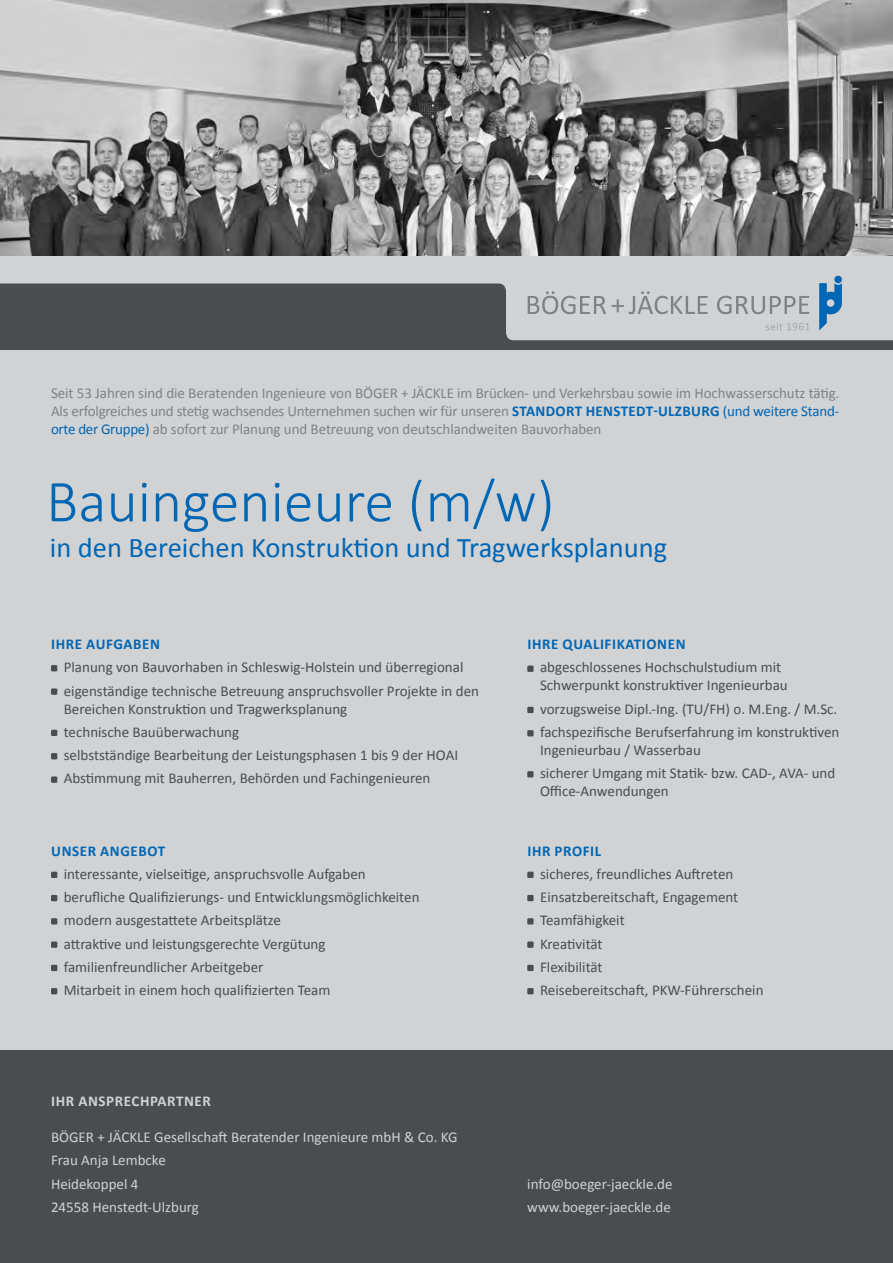
<style>
.page{position:relative;width:893px;height:1263px;background:#fff}
.page>*{position:absolute;margin:0;border:0;box-sizing:border-box;transform-origin:0 0}
.t1{font:300 60px "Calibri";color:#0166b3}
.t2{font:28.5px "Calibri";color:#0166b3}
.t3{font:15px/23.2px "Calibri";color:#4b4c4d}
.t4{font:15px/18px "Calibri";letter-spacing:-.005em;color:#808285}
.t5{font:15px/23.2px "Calibri";color:#d1d2d4}
.t6{font:700 15px "Calibri";letter-spacing:.04em;color:#0166b3}
.t7{font:700 15px "Calibri";letter-spacing:.04em;color:#d1d2d4}
.s1{font-weight:700;color:#0166b3}
.s2{color:#0166b3}
</style>
<div class="page">
<div style="left:0;top:255px;width:893px;height:795px;background:#d1d2d4"></div>
<div style="left:0;top:255px;width:893px;height:95px;background:#4b4c4d"></div>
<svg style="left:0;top:255px;width:893px;height:85px;fill:#d1d2d4"></svg>
<div style="left:0;top:1050px;width:893px;height:213px;background:#4b4c4d"></div>
<img style="left:0;top:0;width:893px;height:255px">
<svg style="left:528px;top:291px;width:78px;height:23px;background:#b8b9bc"></svg>
<svg style="left:612px;top:291px;width:96px;height:23px;background:#bdbec1"></svg>
<svg style="left:717px;top:296px;width:92px;height:18px;background:#b5b6b8"></svg>
<svg style="left:766px;top:323px;width:44px;height:7px"></svg>
<svg style="left:819px;top:283px;width:23px;height:48px"></svg>
<div style="left:834px;top:276px;width:8px;height:7px;background:#0166b3;border-radius:50%"></div>
<svg style="left:51px;top:665px;width:6px;height:6px"></svg>
<div style="left:51px;top:688px;width:6px;height:7px;background:#4b4c4d"></div>
<svg style="left:51px;top:730px;width:6px;height:6px"></svg>
<svg style="left:51px;top:753px;width:6px;height:6px"></svg>
<div style="left:51px;top:776px;width:6px;height:7px;background:#4b4c4d"></div>
<div style="left:527px;top:872px;width:7px;height:6px;background:#4b4c4d"></div>
<svg style="left:51px;top:872px;width:6px;height:6px"></svg>
<div style="left:527px;top:895px;width:7px;height:6px;background:#4b4c4d"></div>
<svg style="left:51px;top:895px;width:6px;height:6px"></svg>
<div style="left:527px;top:918px;width:7px;height:6px;background:#4b4c4d"></div>
<svg style="left:51px;top:918px;width:6px;height:6px"></svg>
<div style="left:527px;top:965px;width:7px;height:6px;background:#4b4c4d"></div>
<svg style="left:51px;top:965px;width:6px;height:6px"></svg>
<div style="left:527px;top:941px;width:7px;height:7px;background:#4b4c4d"></div>
<div style="left:51px;top:941px;width:6px;height:7px;background:#4b4c4d"></div>
<div style="left:527px;top:988px;width:7px;height:6px;background:#4b4c4d"></div>
<svg style="left:51px;top:988px;width:6px;height:6px"></svg>
<div style="left:527px;top:666px;width:7px;height:6px;background:#4b4c4d"></div>
<div style="left:527px;top:730px;width:7px;height:6px;background:#4b4c4d"></div>
<div style="left:527px;top:707px;width:7px;height:6px;background:#4b4c4d"></div>
<div style="left:527px;top:771px;width:7px;height:6px;background:#4b4c4d"></div>
<p class="t4" style="left:51px;top:384px;width:790px">Seit 53 Jahren sind die Beratenden Ingenieure von BÖGER + JÄCKLE im Brücken- und Verkehrsbau sowie im Hochwasserschutz tätig.</p>
<p class="t4" style="left:51px;top:402px;width:789px">Als erfolgreiches und stetig wachsendes Unternehmen suchen wir für unseren <span class="s1">STANDORT HENSTEDT-ULZBURG</span> <span class="s2">(und weitere Stand&shy;orte der Gruppe)</span> ab sofort zur Planung und Betreuung von deutschlandweiten Bauvorhaben</p>
<p class="t1" style="left:46px;top:464px;width:510px">Bauingenieure (m/w)</p>
<p class="t2" style="left:50px;top:530px;width:619px">in den Bereichen Konstruktion und Tragwerksplanung</p>
<p class="t6" style="left:51px;top:634px;width:110px">IHRE AUFGABEN</p>
<p class="t3" style="left:64px;top:656px;width:417px">Planung von Bauvorhaben in Schleswig-Holstein und überregional eigenständige technische Betreuung anspruchsvoller Projekte in den</p>
<p class="t3" style="left:64px;top:697px;width:396px">Bereichen Konstruktion und Tragwerksplanung<br>technische Bauüberwachung<br>selbstständige Bearbeitung der Leistungsphasen 1 bis 9 der HOAI Abstimmung mit Bauherren, Behörden und Fachingenieuren</p>
<p class="t6" style="left:51px;top:841px;width:115px">UNSER ANGEBOT</p>
<p class="t3" style="left:64px;top:862px;width:303px">interessante, vielseitige, anspruchsvolle Aufgaben</p>
<p class="t3" style="left:64px;top:885px;width:357px">berufliche Qualifizierungs- und Entwicklungsmöglichkeiten</p>
<p class="t3" style="left:64px;top:909px;width:219px">modern ausgestattete Arbeitsplätze</p>
<p class="t3" style="left:64px;top:932px;width:263px">attraktive und leistungsgerechte Vergütung</p>
<p class="t3" style="left:64px;top:955px;width:201px">familienfreundlicher Arbeitgeber</p>
<p class="t3" style="left:64px;top:978px;width:268px">Mitarbeit in einem hoch qualifizierten Team</p>
<p class="t7" style="left:51px;top:1091px;width:161px">IHR ANSPRECHPARTNER</p>
<p class="t5" style="left:51px;top:1126px;width:408px">BÖGER + JÄCKLE Gesellschaft Beratender Ingenieure mbH &amp; Co. KG</p>
<p class="t5" style="left:51px;top:1149px;width:149px">Frau Anja Lembcke<br>Heidekoppel 4<br>24558 Henstedt-Ulzburg</p>
<p class="t6" style="left:528px;top:634px;width:159px">IHRE QUALIFIKATIONEN</p>
<p class="t3" style="left:540px;top:656px;width:243px">abgeschlossenes Hochschulstudium mit</p>
<p class="t3" style="left:540px;top:674px;width:301px">Schwerpunkt konstruktiver Ingenieurbau vorzugsweise Dipl.-Ing. (TU/FH) o. M.Eng. / M.Sc. fachspezifische Berufserfahrung im konstruktiven</p>
<p class="t3" style="left:540px;top:738px;width:297px">Ingenieurbau / Wasserbau<br>sicherer Umgang mit Statik- bzw. CAD-, AVA- und</p>
<p class="t3" style="left:540px;top:779px;width:130px">Office-Anwendungen</p>
<p class="t6" style="left:528px;top:841px;width:75px">IHR PROFIL</p>
<p class="t3" style="left:540px;top:862px;width:195px">sicheres, freundliches Auftreten</p>
<p class="t3" style="left:540px;top:885px;width:200px">Einsatzbereitschaft, Engagement</p>
<p class="t3" style="left:540px;top:909px;width:86px">Teamfähigkeit</p>
<p class="t3" style="left:540px;top:932px;width:64px">Kreativität</p>
<p class="t3" style="left:540px;top:955px;width:64px">Flexibilität</p>
<p class="t3" style="left:540px;top:978px;width:225px">Reisebereitschaft, PKW-Führerschein</p>
<p class="t5" style="left:527px;top:1172px;width:147px">info@boeger-jaeckle.de</p>
<p class="t5" style="left:527px;top:1195px;width:145px">www.boeger-jaeckle.de</p>
</div>
